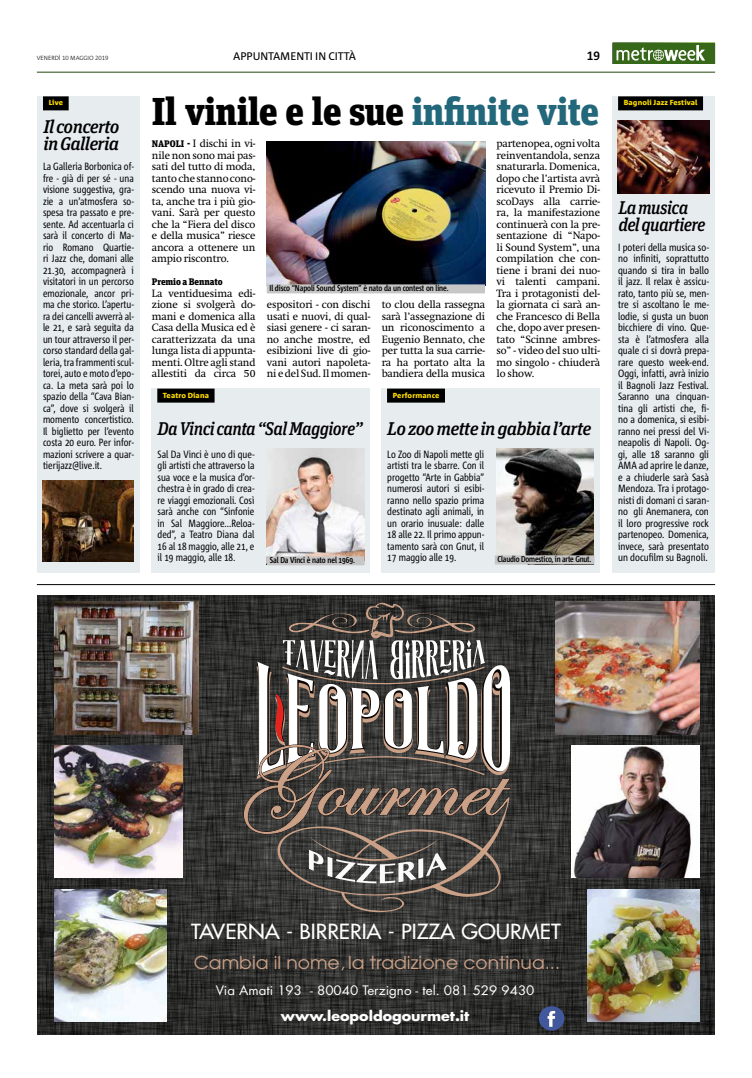
<style>
.page{position:relative;width:752px;height:1078px;background:#fff}
.page>*{position:absolute;margin:0;border:0;box-sizing:border-box;transform-origin:0 0}
.t1{font:900 38.8px "Unit Slab Pro";letter-spacing:-.02em;color:#000}
.t2{font:20.3px "Futura";color:#fff;scale:1.05 1}
.t3{font:italic 500 18.4px/17px "Unit Slab Pro";letter-spacing:-.03em;color:#000}
.t4{font:italic 500 18.4px "Unit Slab Pro";letter-spacing:-.03em;color:#000;scale:.95 1}
.t5{font:italic 500 18.4px/17px "Unit Slab Pro";letter-spacing:-.03em;color:#000;scale:.96 1}
.t6{font:17.8px "Avant Garde";color:#caa187;scale:1.05 1}
.t7{font:700 13.6px "Futura";color:#fff;scale:1.05 1}
.t8{font:12.7px "Futura";color:#fff;scale:1.05 1}
.t9{font:700 12px "Corpid OT";color:#000}
.t10{font:11px "Corpid OT";letter-spacing:-.01em;color:#000}
.t11{font:10.5px/11.5px "Corpid Cd OT";color:#000;text-align:justify}
.t12{font:10.5px/11.5px "Metro Swift";letter-spacing:-.01em;color:#000;text-align:justify}
.t13{font:900 9.5px "Unit Slab Pro";letter-spacing:-.01em;color:#000}
.t14{font:700 8.5px "Corpid Cd OT";letter-spacing:-.01em;color:#000}
.t15{font:700 8.5px "Corpid Cd OT";letter-spacing:-.01em;color:#000;scale:.96 1}
.t16{font:800 7.3px "Corpid OT";letter-spacing:.015em;color:#fd0}
.t17{font:300 6px "Corpid OT";letter-spacing:-.005em;color:#000}
.s1{color:#23677b}
.s2{font-family:"Unit Slab Pro";font-weight:900;font-size:9.5px}
</style>
<div class="page">
<hr style="left:37px;top:72px;width:677px;height:1px;background:#21480d">
<div style="left:612px;top:43px;width:102px;height:21px;background:#376719"></div>
<svg style="left:616px;top:45px;width:88px;height:16px"></svg>
<img style="left:38px;top:596px;width:676px;height:438px">
<svg style="left:243px;top:602px;width:268px;height:311px;background:#635e5a"></svg>
<img style="left:54px;top:602px;width:144px;height:132px">
<img style="left:54px;top:745px;width:128px;height:132px">
<img style="left:54px;top:888px;width:112px;height:132px">
<img style="left:555px;top:602px;width:143px;height:132px">
<img style="left:571px;top:745px;width:127px;height:132px">
<img style="left:587px;top:888px;width:111px;height:132px">
<svg style="left:538px;top:1005px;width:26px;height:25px"></svg>
<hr style="left:37px;top:584px;width:677px;height:1px;background:#000">
<img style="left:267px;top:142px;width:218px;height:142px">
<div style="left:37px;top:96px;width:103px;height:477px;background:#e7ecee"></div>
<div style="left:43px;top:96px;width:26px;height:14px;background:#000"></div>
<img style="left:43px;top:481px;width:91px;height:80px">
<div style="left:611px;top:96px;width:103px;height:477px;background:#e7ecee"></div>
<div style="left:617px;top:96px;width:85px;height:14px;background:#000"></div>
<img style="left:617px;top:120px;width:91px;height:73px">
<div style="left:152px;top:388px;width:218px;height:184px;background:#e7ecee"></div>
<div style="left:157px;top:388px;width:57px;height:14px;background:#000"></div>
<img style="left:266px;top:448px;width:98px;height:116px">
<div style="left:381px;top:388px;width:218px;height:184px;background:#e7ecee"></div>
<div style="left:387px;top:388px;width:58px;height:14px;background:#000"></div>
<img style="left:496px;top:448px;width:97px;height:107px">
<div style="left:266px;top:284px;width:219px;height:9px;background:#c6c6c6"></div>
<div style="left:267px;top:556px;width:97px;height:9px;background:#c6c6c6"></div>
<div style="left:494px;top:555px;width:100px;height:9px;background:#c6c6c6"></div>
<p class="t17" style="left:37px;top:54px;width:73px">VENERDÌ 10 MAGGIO 2019</p>
<p class="t10" style="left:233px;top:50px;width:124px">APPUNTAMENTI IN CITTÀ</p>
<p class="t9" style="left:586px;top:49px;width:15px">19</p>
<p class="t16" style="left:49px;top:98px;width:16px">Live</p>
<h3 class="t3" style="left:43px;top:118px;width:78px">Il concerto in Galleria</h3>
<p class="t11" style="left:43px;top:161px;width:92px">La Galleria Borbonica of&shy;fre - già di per sé - una visione suggestiva, gra&shy;zie a un’atmosfera so&shy;spesa tra passato e pre&shy;sente. Ad accentuarla ci sarà il concerto di Ma&shy;rio Romano Quartie&shy;ri Jazz che, domani alle 21.30, accompagnerà i visitatori in un percorso emozionale, ancor pri&shy;ma che storico. L’apertu&shy;ra dei cancelli avverrà al&shy;le 21, e sarà seguita da un tour attraverso il per&shy;corso standard della gal&shy;leria, tra frammenti scul&shy;torei, auto e moto d’epo&shy;ca. La meta sarà poi lo spazio della “Cava Bian&shy;ca”, dove si svolgerà il momento concertistico.<br>Il biglietto per l’evento costa 20 euro. Per infor&shy;mazioni scrivere a quar&shy;tierijazz@live.it.</p>
<h1 class="t1" style="left:152px;top:82px;width:448px">Il vinile e le sue <span class="s1">infinite vite</span></h1>
<p class="t12" style="left:152px;top:138px;width:105px"><span class="s2">NAPOLI -</span> I dischi in vi&shy;nile non sono mai pas&shy;sati del tutto di moda, tanto che stanno cono&shy;scendo una nuova vi&shy;ta, anche tra i più gio&shy;vani. Sarà per questo che la “Fiera del disco e della musica” riesce ancora a ottenere un ampio riscontro.</p>
<p class="t13" style="left:152px;top:274px;width:72px">Premio a Bennato</p>
<p class="t12" style="left:152px;top:287px;width:105px">La ventiduesima edi&shy;zione si svolgerà do&shy;mani e domenica alla Casa della Musica ed è caratterizzata da una lunga lista di appunta&shy;menti. Oltre agli stand allestiti da circa 50</p>
<p class="t12" style="left:267px;top:299px;width:105px">espositori - con dischi usati e nuovi, di qual&shy;siasi genere - ci saran&shy;no anche mostre, ed esibizioni live di gio&shy;vani autori napoleta&shy;ni e del Sud. Il momen-</p>
<p class="t12" style="left:381px;top:299px;width:105px">to clou della rassegna sarà l’assegnazione di un riconoscimento a Eugenio Bennato, che per tutta la sua carrie&shy;ra ha portato alta la bandiera della musica</p>
<p class="t14" style="left:269px;top:283px;width:180px">Il disco “Napoli Sound System” è nato da un contest on line.</p>
<p class="t12" style="left:496px;top:138px;width:105px">partenopea, ogni volta reinventandola, senza snaturarla. Domenica, dopo che l’artista avrà ricevuto il Premio Di&shy;scoDays alla carrie&shy;ra, la manifestazione continuerà con la pre&shy;sentazione di “Napo&shy;li Sound System”, una compilation che con&shy;tiene i brani dei nuo&shy;vi talenti campani.<br>Tra i protagonisti del&shy;la giornata ci sarà an&shy;che Francesco di Bella che, dopo aver presen&shy;tato “Scinne ambres&shy;so” - video del suo ulti&shy;mo singolo - chiuderà lo show.</p>
<p class="t16" style="left:392px;top:390px;width:48px">Performance</p>
<h3 class="t3" style="left:387px;top:419px;width:205px">Lo zoo mette in gabbia l’arte</h3>
<p class="t11" style="left:387px;top:448px;width:98px">Lo Zoo di Napoli mette gli artisti tra le sbarre. Con il progetto “Arte in Gabbia” numerosi autori si esibi&shy;ranno nello spazio prima destinato agli animali, in un orario inusuale: dalle 18 alle 22. Il primo appun&shy;tamento sarà con Gnut, il 17 maggio alle 19.</p>
<p class="t16" style="left:163px;top:390px;width:47px">Teatro Diana</p>
<h3 class="t4" style="left:157px;top:415px;width:217px">Da Vinci canta “Sal Maggiore”</h3>
<p class="t11" style="left:157px;top:448px;width:98px">Sal Da Vinci è uno di que&shy;gli artisti che attraverso la sua voce e la musica d’or&shy;chestra è in grado di crea&shy;re viaggi emozionali. Così sarà anche con “Sinfonie in Sal Maggiore...Reloa&shy;ded”, a Teatro Diana dal 16 al 18 maggio, alle 21, e il 19 maggio, alle 18.</p>
<p class="t14" style="left:270px;top:555px;width:87px">Sal Da Vinci è nato nel 1969.</p>
<p class="t15" style="left:497px;top:554px;width:99px">Claudio Domestico, in arte Gnut.</p>
<p class="t16" style="left:623px;top:98px;width:75px">Bagnoli Jazz Festival</p>
<h3 class="t5" style="left:618px;top:198px;width:92px">La musica del quartiere</h3>
<p class="t11" style="left:617px;top:241px;width:92px">I poteri della musica so&shy;no infiniti, soprattutto quando si tira in ballo il jazz. Il relax è assicu&shy;rato, tanto più se, men&shy;tre si ascoltano le me&shy;lodie, si gusta un buon bicchiere di vino. Que&shy;sta è l’atmosfera alla quale ci si dovrà prepa&shy;rare questo week-end.<br>Oggi, infatti, avrà inizio il Bagnoli Jazz Festival.<br>Saranno una cinquan&shy;tina gli artisti che, fi&shy;no a domenica, si esibi&shy;ranno nei pressi del Vi&shy;neapolis di Napoli. Og&shy;gi, alle 18 saranno gli AMA ad aprire le danze, e a chiuderle sarà Sasà Mendoza. Tra i protago&shy;nisti di domani ci saran&shy;no gli Anemanera, con il loro progressive rock partenopeo. Domenica, invece, sarà presentato un docufilm su Bagnoli.</p>
<h2 class="t2" style="left:191px;top:918px;width:353px">TAVERNA - BIRRERIA - PIZZA GOURMET</h2>
<h3 class="t6" style="left:194px;top:951px;width:350px">Cambia il nome, la tradizione continua...</h3>
<p class="t8" style="left:216px;top:981px;width:305px">Via Amati 193 - 80040 Terzigno - tel. 081 529 9430</p>
<p class="t7" style="left:281px;top:1005px;width:181px">www.leopoldogourmet.it</p>
</div>
